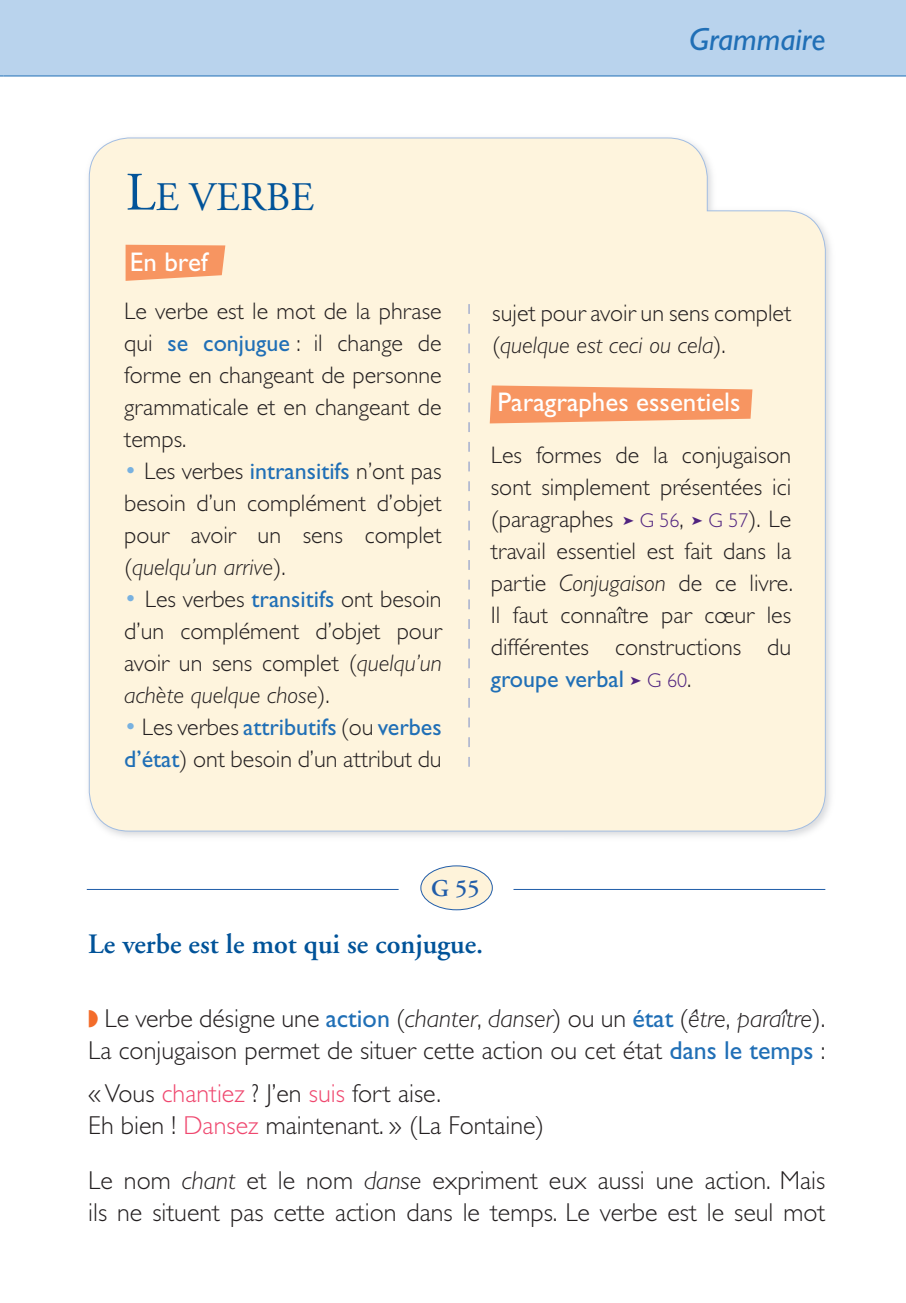
<style>
.page{position:relative;width:906px;height:1303px;background:#fff}
.page>*{position:absolute;margin:0;border:0;box-sizing:border-box;transform-origin:0 0}
.t1{font:40.4px "Adobe Garamond Pro";color:#015399}
.t2{font:italic 32px "Gill Sans";color:#206fb6}
.t3{font:600 28px "Adobe Garamond";color:#015399}
.t4{font:27px "Gill Sans";color:#fff}
.t5{font:300 26px/32px "Gill Sans";color:#231f20}
.t6{font:300 24px/32px "Gill Sans";color:#231f20;text-align:justify}
.t7{font:600 24px "Adobe Garamond";color:#215da9}
.s1{font-size:54px}
.s2{font-weight:400;color:#206fb6}
.s3{font-size:26px;color:#78b1e0}
.s4{font-style:italic}
.s5{color:#50237f}
.s6{font-size:20px;color:#50237f}
.s7{color:#f36c2a}
.s8{color:#ef486f}
</style>
<div class="page">
<hr style="left:0;top:0;width:3px;height:76px;background:#b9d3ed">
<div style="left:3px;top:0;width:903px;height:76px;background:#b9d3ed"></div>
<hr style="left:3px;top:75px;width:903px;height:1px;background:#206fb6">
<div style="left:88px;top:137px;width:738px;height:695px;background:#fef4dd"></div>
<svg style="left:126px;top:245px;width:99px;height:36px;background:#f79e6d"></svg>
<svg style="left:469px;top:304px;width:1px;height:463px"></svg>
<svg style="left:490px;top:385px;width:262px;height:38px;background:#f7a06f"></svg>
<hr style="left:87px;top:889px;width:312px;height:1px;background:#215da9">
<hr style="left:513px;top:889px;width:312px;height:1px;background:#215da9">
<div style="left:421px;top:866px;width:71px;height:44px;background:#fef3da;border-radius:50%"></div>
<div style="left:421px;top:865px;width:72px;height:45px;border:1px solid #215da9;border-radius:50%"></div>
<h2 class="t2" style="left:689px;top:21px;width:137px">Grammaire</h2>
<h1 class="t1" style="left:126px;top:172px;width:190px"><span class="s1">L</span>E VERBE</h1>
<p class="t4" style="left:130px;top:246px;width:79px">En bref</p>
<p class="t6" style="left:124px;top:295px;width:319px">Le verbe est le mot de la phrase qui <span class="s2">se con jugue</span> : il change de forme en changeant de personne gram maticale et en changeant de temps.</p>
<p class="t6" style="left:124px;top:455px;width:319px"><span class="s3">•</span> Les verbes <span class="s2">intransitifs</span> n’ont pas besoin d’un complément d’objet pour avoir un sens complet (<span class="s4">quelqu’un arrive</span>).</p>
<p class="t6" style="left:124px;top:583px;width:319px"><span class="s3">•</span> Les verbes <span class="s2">transitifs</span> ont besoin d’un complément d’objet pour avoir un sens complet (<span class="s4">quelqu’un achète quelque chose</span>).</p>
<p class="t6" style="left:124px;top:711px;width:319px"><span class="s3">•</span> Les verbes <span class="s2">attributifs</span> (ou <span class="s2">verbes d’état</span>) ont besoin d’un attribut du</p>
<p class="t6" style="left:492px;top:297px;width:301px">sujet pour avoir un sens complet (<span class="s4">quelque est ceci ou cela</span>).</p>
<p class="t4" style="left:497px;top:387px;width:245px">Paragraphes essentiels</p>
<p class="t6" style="left:491px;top:439px;width:304px">Les formes de la conjugaison sont simplement présentées ici (paragraphes <span class="s5">➤</span> <span class="s6">G 56</span>, <span class="s5">➤</span> <span class="s6">G 57</span>). Le travail essentiel est fait dans la partie <span class="s4">Conjugaison</span> de ce livre.<br>Il faut connaître par cœur les différentes constructions du <span class="s2">groupe verbal</span> <span class="s5">➤</span> <span class="s6">G 60</span>.</p>
<p class="t7" style="left:431px;top:875px;width:50px">G 55</p>
<p class="t3" style="left:88px;top:929px;width:397px">Le verbe est le mot qui se conjugue.</p>
<p class="t5" style="left:88px;top:1002px;width:739px"><span class="s7">◗</span> Le verbe désigne une <span class="s2">action</span> (<span class="s4">chanter</span>, <span class="s4">danser</span>) ou un <span class="s2">état</span> (<span class="s4">être</span>, <span class="s4">paraître</span>).<br>La conjugaison permet de situer cette action ou cet état <span class="s2">dans le temps</span> :</p>
<p class="t5" style="left:88px;top:1077px;width:457px">« Vous <span class="s8">chantiez</span> ? J’en <span class="s8">suis</span> fort aise.<br>Eh bien ! <span class="s8">Dansez</span> maintenant. » (La Fontaine)</p>
<p class="t5" style="left:88px;top:1164px;width:739px">Le nom <span class="s4">chant</span> et le nom <span class="s4">danse</span> expriment eux aussi une action. Mais ils ne situent pas cette action dans le temps. Le verbe est le seul mot</p>
</div>
